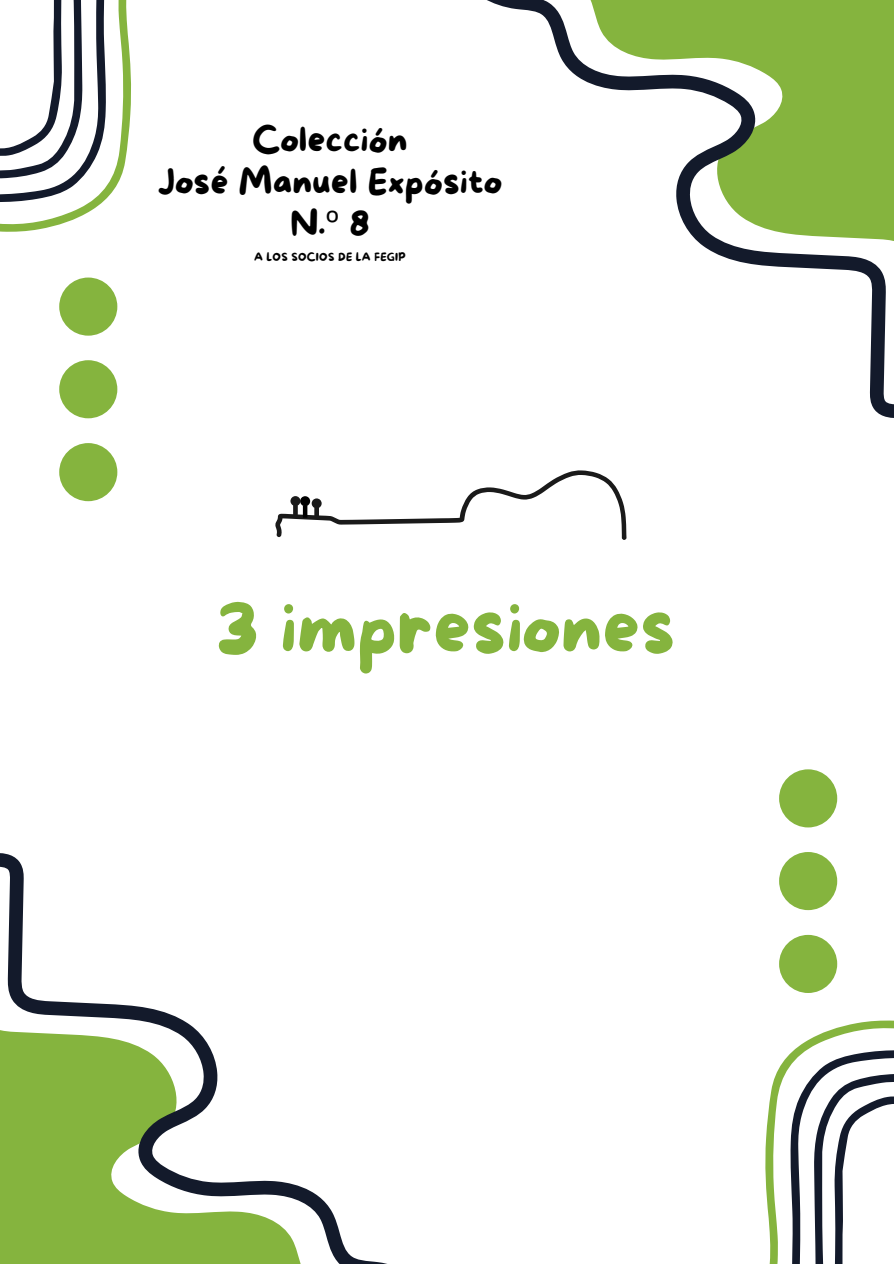
<style>
.page{position:relative;width:894px;height:1264px;background:#fff}
.page>*{position:absolute;margin:0;border:0;box-sizing:border-box;transform-origin:0 0}
.t1{font:73.8px "More Sugar";color:#85b43e}
.t2{font:35.25px "More Sugar";color:#000}
.t3{font:10.95px "More Sugar";letter-spacing:.025em;color:#000}
.s1{font-family:"Noto Sans"}
</style>
<div class="page">
<svg style="left:0;top:853px;width:383px;height:410px"></svg>
<svg style="left:487px;top:0;width:406px;height:418px"></svg>
<svg style="left:765px;top:1020px;width:128px;height:243px"></svg>
<svg style="left:0;top:0;width:131px;height:232px"></svg>
<div style="left:59px;top:277px;width:58px;height:58px;background:#85b43e;border-radius:50%"></div>
<div style="left:59px;top:360px;width:58px;height:58px;background:#85b43e;border-radius:50%"></div>
<div style="left:59px;top:443px;width:58px;height:58px;background:#85b43e;border-radius:50%"></div>
<div style="left:778px;top:769px;width:59px;height:58px;background:#85b43e;border-radius:50%"></div>
<div style="left:778px;top:852px;width:59px;height:58px;background:#85b43e;border-radius:50%"></div>
<div style="left:778px;top:934px;width:59px;height:59px;background:#85b43e;border-radius:50%"></div>
<svg style="left:275px;top:470px;width:351px;height:70px"></svg>
<hr style="left:303px;top:505px;width:4px;height:12px;background:#000">
<div style="left:300px;top:496px;width:10px;height:10px;background:#000;border-radius:50%"></div>
<p class="t2" style="left:252px;top:121px;width:157px">Colección</p>
<p class="t2" style="left:158px;top:162px;width:346px">José Manuel Expósito</p>
<p class="t2" style="left:290px;top:204px;width:81px">N.<span class="s1">º</span> 8</p>
<p class="t3" style="left:254px;top:251px;width:153px">A LOS SOCIOS DE LA FEGIP</p>
<p class="t1" style="left:216px;top:587px;width:460px">3 impresiones</p>
</div>
